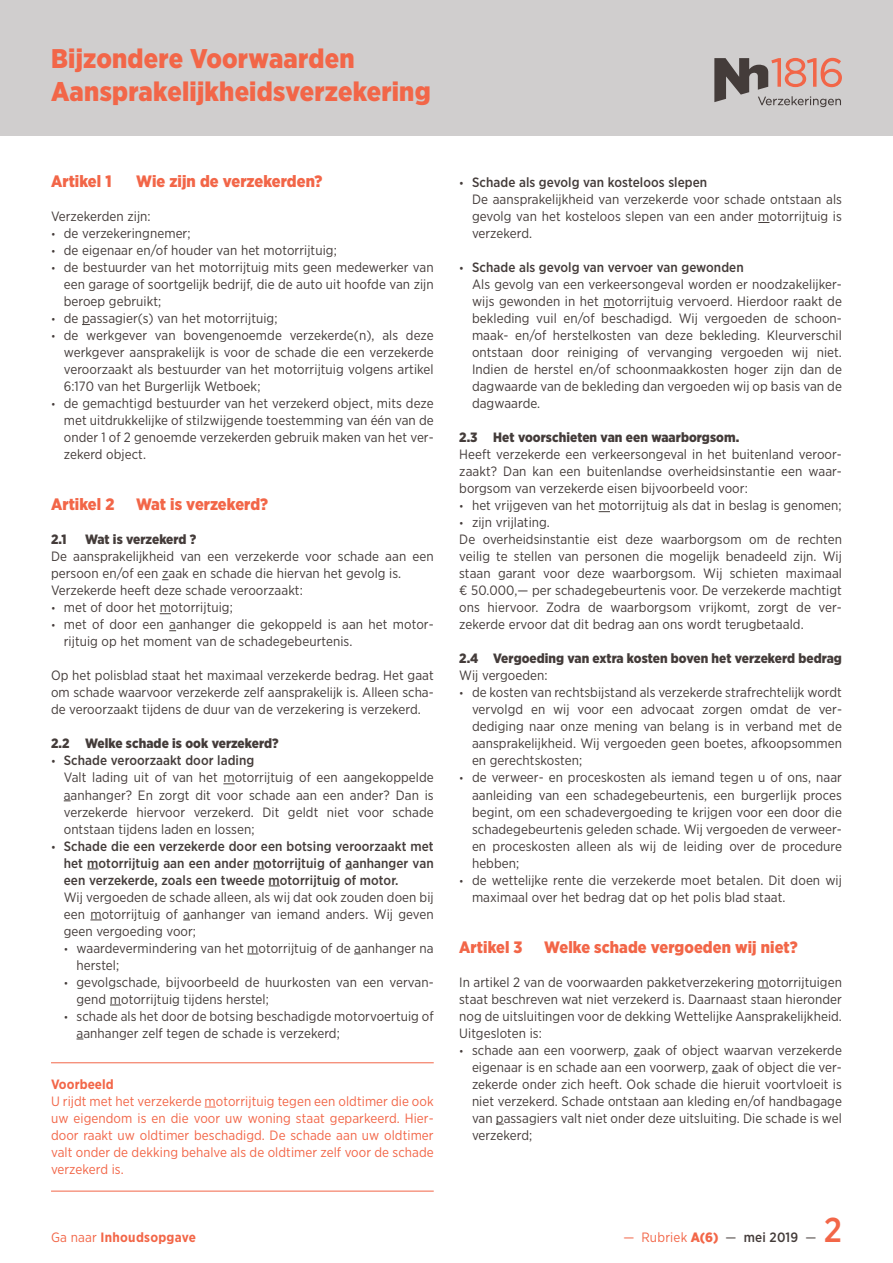
<style>
.page{position:relative;width:893px;height:1263px;background:#fff}
.page>*{position:absolute;margin:0;border:0;box-sizing:border-box;transform-origin:0 0}
.t1{font:500 34.5px "Gotham Narrow";color:#f26648}
.t2{font:900 27px/33px "Gotham Narrow";letter-spacing:.01em;color:#f26648}
.t3{font:900 16.5px "Gotham Narrow";letter-spacing:.005em;color:#f26648}
.t4{font:13.5px/17px "Gotham Narrow";letter-spacing:.005em;color:#443c3a;text-align:justify}
.t5{font:13.5px/17px "Gotham Narrow";letter-spacing:.005em;color:#f26648;text-align:justify}
.t6{font:500 13.5px/17px "Gotham Narrow";letter-spacing:.005em;color:#443c3a;text-align:justify}
.t7{font:900 13.5px "Gotham Narrow";letter-spacing:.005em;color:#443c3a}
.t8{font:700 13.5px "Gotham Narrow";letter-spacing:.01em;color:#f26648}
.s1{font-size:10.5px}
.s2{font-weight:500;font-size:10.5px}
.s3{font-weight:500}
.s4{font-weight:400}
.s5{font-weight:900}
.s6{color:#443c3a}
.s7{font-weight:500;color:#443c3a}
</style>
<div class="page">
<svg style="left:223px;top:783px;width:12px;height:1px"></svg>
<svg style="left:87px;top:868px;width:12px;height:1px"></svg>
<svg style="left:90px;top:919px;width:12px;height:1px"></svg>
<svg style="left:247px;top:953px;width:12px;height:1px"></svg>
<hr style="left:51px;top:1062px;width:383px;height:1px;background:#f26648">
<hr style="left:51px;top:1191px;width:383px;height:1px;background:#f26648">
<svg style="left:603px;top:307px;width:12px;height:1px"></svg>
<div style="left:0;top:0;width:893px;height:136px;background:#d0cece"></div>
<svg style="left:714px;top:58px;width:128px;height:49px"></svg>
<h2 class="t2" style="left:51px;top:41px;width:381px">Bijzondere Voorwaarden<br>Aansprakelijkheidsverzekering</h2>
<p class="t3" style="left:51px;top:170px;width:62px">Artikel 1</p>
<p class="t3" style="left:136px;top:170px;width:188px">Wie zijn de verzekerden?</p>
<p class="t4" style="left:51px;top:208px;width:101px">Verzekerden zijn:</p>
<p class="t4" style="left:51px;top:225px;width:141px"><span class="s1">•</span> de verzekeringnemer;</p>
<p class="t4" style="left:51px;top:242px;width:287px"><span class="s1">•</span> de eigenaar en/of houder van het motorrijtuig;</p>
<p class="t4" style="left:64px;top:259px;width:371px;text-indent:-13px"><span class="s1">•</span> de bestuurder van het motorrijtuig mits geen medewerker van een garage of soortgelijk bedrijf, die de auto uit hoofde van zijn beroep gebruikt;</p>
<p class="t4" style="left:51px;top:310px;width:228px"><span class="s1">•</span> de passagier(s) van het motorrijtuig;</p>
<p class="t4" style="left:64px;top:327px;width:371px;text-indent:-13px"><span class="s1">•</span> de werkgever van bovengenoemde verzekerde(n), als deze werkgever aansprakelijk is voor de schade die een verzekerde veroorzaakt als bestuurder van het motorrijtuig volgens artikel 6:170 van het Burgerlijk Wetboek;</p>
<p class="t4" style="left:64px;top:395px;width:371px;text-indent:-13px"><span class="s1">•</span> de gemachtigd bestuurder van het verzekerd object, mits deze met uitdrukkelijke of stilzwijgende toestemming van één van de onder 1 of 2 genoemde verzekerden gebruik maken van het ver&shy;zekerd object.</p>
<p class="t3" style="left:51px;top:494px;width:65px">Artikel 2</p>
<p class="t3" style="left:136px;top:494px;width:134px">Wat is verzekerd?</p>
<p class="t7" style="left:51px;top:531px;width:17px">2.1</p>
<p class="t7" style="left:85px;top:531px;width:113px">Wat is verzekerd ?</p>
<p class="t4" style="left:51px;top:548px;width:384px;text-align:left">De aansprakelijkheid van een verzekerde voor schade aan een persoon en/of een zaak en schade die hiervan het gevolg is.<br>Verzekerde heeft deze schade veroorzaakt:</p>
<p class="t4" style="left:51px;top:599px;width:183px"><span class="s1">•</span> met of door het motorrijtuig;</p>
<p class="t4" style="left:64px;top:616px;width:371px;text-indent:-13px"><span class="s1">•</span> met of door een aanhanger die gekoppeld is aan het motor&shy;rijtuig op het moment van de schadegebeurtenis.</p>
<p class="t4" style="left:51px;top:667px;width:384px">Op het polisblad staat het maximaal verzekerde bedrag. Het gaat om schade waarvoor verzekerde zelf aansprakelijk is. Alleen scha&shy;de veroorzaakt tijdens de duur van de verzekering is verzekerd.</p>
<p class="t7" style="left:51px;top:735px;width:229px">2.2 Welke schade is ook verzekerd?</p>
<p class="t4" style="left:64px;top:752px;width:371px;text-align:left;text-indent:-13px"><span class="s2">•</span> <span class="s3">Schade veroorzaakt door lading<br></span>Valt lading uit of van het motorrijtuig of een aangekoppelde aanhanger? En zorgt dit voor schade aan een ander? Dan is verzekerde hiervoor verzekerd. Dit geldt niet voor schade ontstaan tijdens laden en lossen;</p>
<p class="t6" style="left:64px;top:837px;width:371px;text-indent:-13px"><span class="s1">•</span> Schade die een verzekerde door een botsing veroorzaakt met het motorrijtuig aan een ander motorrijtuig of aanhanger van een verzekerde, zoals een tweede motorrijtuig of motor.</p>
<p class="t4" style="left:64px;top:888px;width:371px">Wij vergoeden de schade alleen, als wij dat ook zouden doen bij een motorrijtuig of aanhanger van iemand anders. Wij geven geen vergoeding voor;</p>
<p class="t4" style="left:77px;top:939px;width:359px;text-indent:-13px"><span class="s1">•</span> waardevermindering van het motorrijtuig of de aanhanger na herstel;</p>
<p class="t4" style="left:77px;top:973px;width:359px;text-indent:-13px"><span class="s1">•</span> gevolgschade, bijvoorbeeld de huurkosten van een vervan&shy;gend motorrijtuig tijdens herstel;</p>
<p class="t4" style="left:77px;top:1007px;width:359px;text-indent:-13px"><span class="s1">•</span> schade als het door de botsing beschadigde motorvoertuig of aanhanger zelf tegen de schade is verzekerd;</p>
<p class="t8" style="left:51px;top:1075px;width:64px">Voorbeeld</p>
<p class="t5" style="left:51px;top:1092px;width:384px">U rijdt met het verzekerde motorrijtuig tegen een oldtimer die ook uw eigendom is en die voor uw woning staat geparkeerd. Hier&shy;door raakt uw oldtimer beschadigd. De schade aan uw oldtimer valt onder de dekking behalve als de oldtimer zelf voor de schade verzekerd is.</p>
<p class="t8" style="left:51px;top:1228px;width:147px"><span class="s4">Ga naar</span> Inhoudsopgave</p>
<p class="t4" style="left:472px;top:174px;width:371px;text-align:left;text-indent:-13px"><span class="s2">•</span> <span class="s3">Schade als gevolg van kosteloos slepen<br></span>De aansprakelijkheid van verzekerde voor schade ontstaan als gevolg van het kosteloos slepen van een ander motorrijtuig is verzekerd.</p>
<p class="t4" style="left:472px;top:259px;width:371px;text-align:left;text-indent:-13px"><span class="s2">•</span> <span class="s3">Schade als gevolg van vervoer van gewonden<br></span>Als gevolg van een verkeersongeval worden er noodzakelijker&shy;wijs gewonden in het motorrijtuig vervoerd. Hierdoor raakt de bekleding vuil en/of beschadigd. Wij vergoeden de schoon&shy;maak- en/of herstelkosten van deze bekleding. Kleurverschil ontstaan door reiniging of vervanging vergoeden wij niet.<br>Indien de herstel en/of schoonmaakkosten hoger zijn dan de dagwaarde van de bekleding dan vergoeden wij op basis van de dagwaarde.</p>
<p class="t7" style="left:459px;top:429px;width:281px">2.3 Het voorschieten van een waarborgsom.</p>
<p class="t4" style="left:459px;top:446px;width:384px">Heeft verzekerde een verkeersongeval in het buitenland veroor&shy;zaakt? Dan kan een buitenlandse overheidsinstantie een waar&shy;borgsom van verzekerde eisen bijvoorbeeld voor:</p>
<p class="t4" style="left:459px;top:497px;width:384px"><span class="s1">•</span> het vrijgeven van het motorrijtuig als dat in beslag is genomen;</p>
<p class="t4" style="left:459px;top:514px;width:384px;text-align:left"><span class="s1">•</span> zijn vrijlating.<br>De overheidsinstantie eist deze waarborgsom om de rechten veilig te stellen van personen die mogelijk benadeeld zijn. Wij staan garant voor deze waarborgsom. Wij schieten maximaal € 50.000,— per schadegebeurtenis voor. De verzekerde machtigt ons hiervoor. Zodra de waarborgsom vrijkomt, zorgt de ver&shy;zekerde ervoor dat dit bedrag aan ons wordt terugbetaald.</p>
<p class="t7" style="left:459px;top:650px;width:384px">2.4 Vergoeding van extra kosten boven het verzekerd bedrag</p>
<p class="t4" style="left:459px;top:667px;width:90px">Wij vergoeden:</p>
<p class="t4" style="left:472px;top:684px;width:371px;text-indent:-13px"><span class="s1">•</span> de kosten van rechtsbijstand als verzekerde strafrechtelijk wordt vervolgd en wij voor een advocaat zorgen omdat de ver&shy;dediging naar onze mening van belang is in verband met de aansprakelijkheid. Wij vergoeden geen boetes, afkoopsommen en gerechtskosten;</p>
<p class="t4" style="left:472px;top:769px;width:371px;text-indent:-13px"><span class="s1">•</span> de verweer- en proceskosten als iemand tegen u of ons, naar aanleiding van een schadegebeurtenis, een burgerlijk proces begint, om een schadevergoeding te krijgen voor een door die schadegebeurtenis geleden schade. Wij vergoeden de verweer&shy;en proceskosten alleen als wij de leiding over de procedure hebben;</p>
<p class="t4" style="left:472px;top:871px;width:371px;text-indent:-13px"><span class="s1">•</span> de wettelijke rente die verzekerde moet betalen. Dit doen wij maximaal over het bedrag dat op het polis blad staat.</p>
<p class="t3" style="left:459px;top:936px;width:65px">Artikel 3</p>
<p class="t3" style="left:544px;top:936px;width:255px">Welke schade vergoeden wij niet?</p>
<p class="t4" style="left:459px;top:973px;width:384px">In artikel 2 van de voorwaarden pakketverzekering motorrijtuigen staat beschreven wat niet verzekerd is. Daarnaast staan hieronder nog de uitsluitingen voor de dekking Wettelijke Aansprakelijkheid.<br>Uitgesloten is:</p>
<p class="t4" style="left:472px;top:1041px;width:371px;text-indent:-13px"><span class="s1">•</span> schade aan een voorwerp, zaak of object waarvan verzekerde eigenaar is en schade aan een voorwerp, zaak of object die ver&shy;zekerde onder zich heeft. Ook schade die hieruit voortvloeit is niet verzekerd. Schade ontstaan aan kleding en/of handbagage van passagiers valt niet onder deze uitsluiting. Die schade is wel verzekerd;</p>
<p class="t5" style="left:623px;top:1228px;width:195px">— Rubriek <span class="s5">A(6)</span> <span class="s6">—</span> <span class="s7">mei 2019</span> <span class="s6">—</span></p>
<h1 class="t1" style="left:824px;top:1208px;width:20px">2</h1>
</div>
